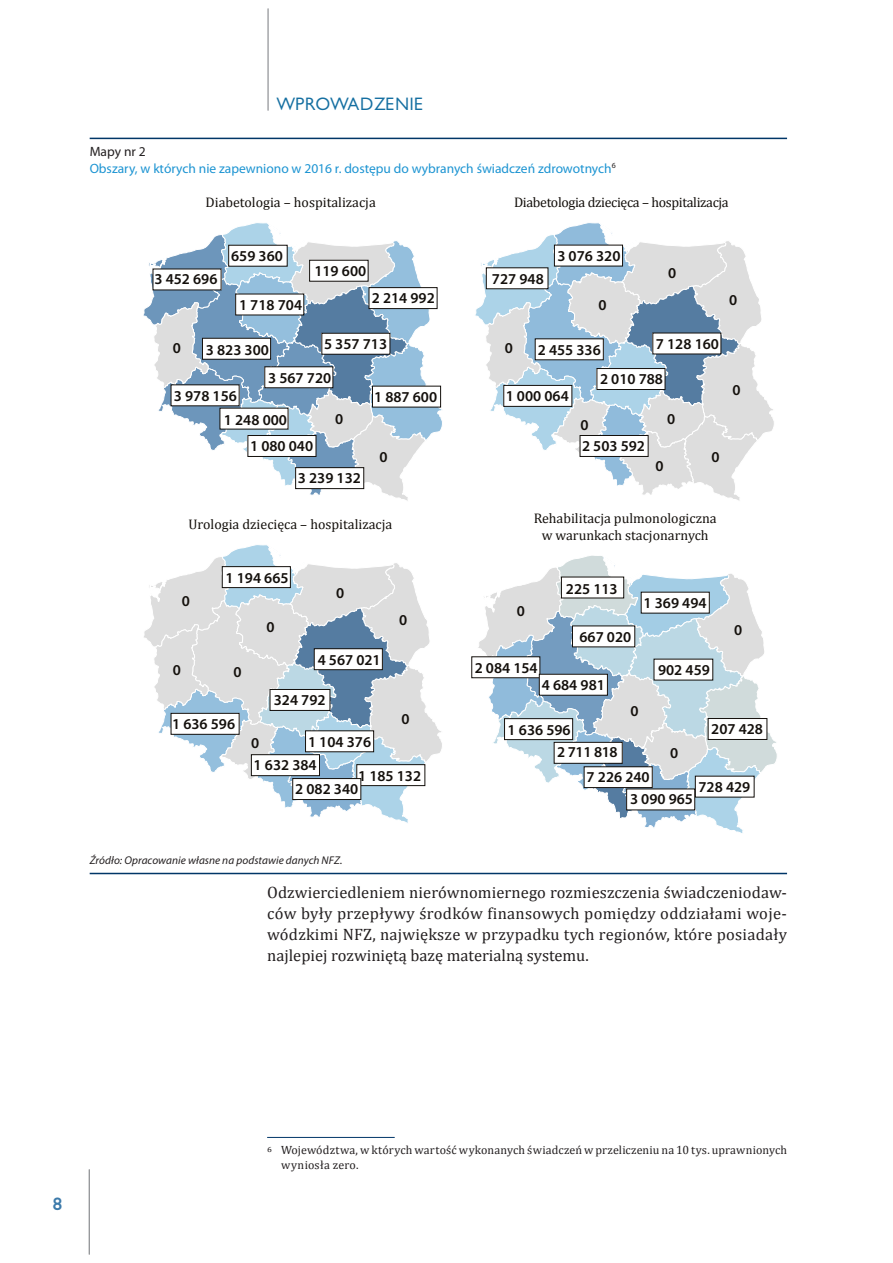
<style>
.page{position:relative;width:893px;height:1263px;background:#fff}
.page>*{position:absolute;margin:0;border:0;box-sizing:border-box;transform-origin:0 0}
.t1{font:16.5px/21px "Cambria";color:#231f20;text-align:justify}
.t2{font:16.5px "Gilead TTEFN";letter-spacing:.05em;color:#156fa1}
.t3{font:700 16.5px "Gilead TTEFN";color:#3c7aaa}
.t4{font:600 15.15px/28.5px "Myriad Pro";color:#14100c}
.t5{font:13.95px/16.8px "Cambria";color:#14100c;text-align:center}
.t6{font:13.95px "Cambria";letter-spacing:-.025em;color:#14100c}
.t7{font:13.5px/16.5px "Myriad Pro";color:#1c94d2}
.t8{font:12px/15px "Cambria";letter-spacing:.01em;color:#231f20}
.t9{font:italic 11.25px "Myriad Pro";letter-spacing:.005em;color:#231f20}
.s1{color:#231f20}
</style>
<div class="page">
<hr style="left:267px;top:9px;width:1px;height:102px;background:#a8a9ad">
<hr style="left:268px;top:9px;width:1px;height:102px;background:#a8a9ad">
<hr style="left:89px;top:1169px;width:1px;height:85px;background:#939598">
<hr style="left:90px;top:138px;width:697px;height:1px;background:#003667">
<hr style="left:90px;top:873px;width:697px;height:1px;background:#003667">
<svg style="left:143px;top:223px;width:299px;height:278px"></svg>
<div style="left:296px;top:468px;width:68px;height:21px;background:#fff"></div>
<div style="left:295px;top:467px;width:69px;height:22px;border:1px solid #14100c"></div>
<div style="left:372px;top:386px;width:69px;height:21px;background:#fff"></div>
<div style="left:322px;top:333px;width:68px;height:21px;background:#fff"></div>
<div style="left:322px;top:333px;width:68px;height:21px;border:1px solid #14100c"></div>
<div style="left:369px;top:288px;width:68px;height:21px;background:#fff"></div>
<div style="left:369px;top:287px;width:68px;height:22px;border:1px solid #14100c"></div>
<div style="left:153px;top:269px;width:68px;height:21px;background:#fff"></div>
<div style="left:236px;top:294px;width:68px;height:21px;background:#fff"></div>
<div style="left:202px;top:338px;width:69px;height:21px;background:#fff"></div>
<div style="left:202px;top:338px;width:69px;height:21px;border:1px solid #14100c"></div>
<div style="left:265px;top:367px;width:68px;height:21px;background:#fff"></div>
<div style="left:171px;top:385px;width:68px;height:21px;background:#fff"></div>
<div style="left:220px;top:408px;width:68px;height:21px;background:#fff"></div>
<div style="left:248px;top:435px;width:68px;height:21px;background:#fff"></div>
<div style="left:248px;top:435px;width:68px;height:22px;border:1px solid #14100c"></div>
<div style="left:229px;top:245px;width:58px;height:21px;background:#fff"></div>
<div style="left:310px;top:260px;width:58px;height:21px;background:#fff"></div>
<div style="left:309px;top:260px;width:59px;height:21px;border:1px solid #14100c"></div>
<svg style="left:144px;top:545px;width:298px;height:278px"></svg>
<div style="left:357px;top:765px;width:68px;height:21px;background:#fff"></div>
<div style="left:357px;top:764px;width:68px;height:22px;border:1px solid #14100c"></div>
<div style="left:293px;top:778px;width:68px;height:21px;background:#fff"></div>
<div style="left:293px;top:778px;width:68px;height:22px;border:1px solid #14100c"></div>
<div style="left:251px;top:755px;width:68px;height:21px;background:#fff"></div>
<div style="left:251px;top:754px;width:69px;height:22px;border:1px solid #14100c"></div>
<div style="left:306px;top:731px;width:68px;height:21px;background:#fff"></div>
<div style="left:314px;top:649px;width:68px;height:21px;background:#fff"></div>
<div style="left:314px;top:648px;width:68px;height:22px;border:1px solid #14100c"></div>
<div style="left:222px;top:567px;width:68px;height:21px;background:#fff"></div>
<div style="left:222px;top:566px;width:69px;height:22px;border:1px solid #14100c"></div>
<div style="left:171px;top:713px;width:68px;height:21px;background:#fff"></div>
<div style="left:171px;top:713px;width:68px;height:21px;border:1px solid #14100c"></div>
<div style="left:270px;top:689px;width:60px;height:21px;background:#fff"></div>
<div style="left:270px;top:689px;width:60px;height:22px;border:1px solid #14100c"></div>
<svg style="left:477px;top:555px;width:300px;height:278px"></svg>
<div style="left:695px;top:776px;width:59px;height:21px;background:#fff"></div>
<div style="left:708px;top:718px;width:59px;height:21px;background:#fff"></div>
<div style="left:708px;top:718px;width:59px;height:22px;border:1px solid #14100c"></div>
<div style="left:654px;top:659px;width:59px;height:21px;background:#fff"></div>
<div style="left:641px;top:592px;width:68px;height:21px;background:#fff"></div>
<div style="left:472px;top:657px;width:68px;height:21px;background:#fff"></div>
<div style="left:539px;top:674px;width:68px;height:21px;background:#fff"></div>
<div style="left:539px;top:674px;width:69px;height:21px;border:1px solid #14100c"></div>
<div style="left:504px;top:719px;width:69px;height:21px;background:#fff"></div>
<div style="left:504px;top:718px;width:69px;height:22px;border:1px solid #14100c"></div>
<div style="left:627px;top:789px;width:68px;height:21px;background:#fff"></div>
<div style="left:584px;top:767px;width:68px;height:20px;background:#fff"></div>
<div style="left:584px;top:767px;width:68px;height:21px;border:1px solid #14100c"></div>
<div style="left:554px;top:742px;width:68px;height:21px;background:#fff"></div>
<div style="left:554px;top:742px;width:68px;height:21px;border:1px solid #14100c"></div>
<div style="left:561px;top:577px;width:63px;height:21px;background:#fff"></div>
<div style="left:572px;top:626px;width:63px;height:21px;background:#fff"></div>
<svg style="left:475px;top:223px;width:299px;height:278px"></svg>
<div style="left:580px;top:435px;width:68px;height:21px;background:#fff"></div>
<div style="left:580px;top:435px;width:68px;height:22px;border:1px solid #14100c"></div>
<div style="left:504px;top:385px;width:68px;height:21px;background:#fff"></div>
<div style="left:504px;top:385px;width:68px;height:21px;border:1px solid #14100c"></div>
<div style="left:597px;top:368px;width:68px;height:21px;background:#fff"></div>
<div style="left:597px;top:368px;width:68px;height:22px;border:1px solid #14100c"></div>
<div style="left:653px;top:333px;width:68px;height:21px;background:#fff"></div>
<div style="left:535px;top:339px;width:68px;height:21px;background:#fff"></div>
<div style="left:554px;top:245px;width:68px;height:21px;background:#fff"></div>
<div style="left:486px;top:268px;width:62px;height:21px;background:#fff"></div>
<hr style="left:267px;top:1137px;width:128px;height:1px;background:#003667">
<p class="t2" style="left:276px;top:93px;width:148px">WPROWADZENIE</p>
<p class="t7" style="left:90px;top:143px;width:528px"><span class="s1">Mapy nr 2<br></span>Obszary, w których nie zapewniono w 2016 r. dostępu do wybranych świadczeń zdrowotnych<sup>6</sup></p>
<p class="t5" style="left:206px;top:194px;width:172px">Diabetologia – hospitalizacja</p>
<p class="t6" style="left:514px;top:194px;width:216px">Diabetologia dziecięca – hospitalizacja</p>
<p class="t4" style="left:231px;top:241px;width:53px">659 360</p>
<p class="t4" style="left:557px;top:241px;width:65px">3 076 320</p>
<p class="t4" style="left:154px;top:264px;width:65px">3 452 696</p>
<p class="t4" style="left:314px;top:256px;width:53px">119 600</p>
<p class="t4" style="left:492px;top:264px;width:53px">727 948</p>
<p class="t4" style="left:668px;top:258px;width:10px">0</p>
<p class="t4" style="left:239px;top:290px;width:65px">1 718 704</p>
<p class="t4" style="left:372px;top:283px;width:65px">2 214 992</p>
<p class="t4" style="left:598px;top:290px;width:10px">0</p>
<p class="t4" style="left:729px;top:285px;width:10px">0</p>
<p class="t4" style="left:173px;top:333px;width:10px">0</p>
<p class="t4" style="left:324px;top:329px;width:65px">5 357 713</p>
<p class="t4" style="left:268px;top:335px;width:65px;text-indent:-62px">3 823 300<br>3 567 720</p>
<p class="t4" style="left:174px;top:382px;width:65px">3 978 156</p>
<p class="t4" style="left:374px;top:382px;width:65px">1 887 600</p>
<p class="t4" style="left:505px;top:333px;width:10px">0</p>
<p class="t4" style="left:656px;top:329px;width:65px">7 128 160</p>
<p class="t4" style="left:600px;top:335px;width:65px;line-height:29px;text-indent:-62px">2 455 336<br>2 010 788</p>
<p class="t4" style="left:506px;top:382px;width:65px">1 000 064</p>
<p class="t4" style="left:733px;top:375px;width:10px">0</p>
<p class="t4" style="left:224px;top:405px;width:65px">1 248 000</p>
<p class="t4" style="left:335px;top:404px;width:10px">0</p>
<p class="t4" style="left:580px;top:411px;width:10px">0</p>
<p class="t4" style="left:667px;top:404px;width:10px">0</p>
<p class="t4" style="left:250px;top:432px;width:65px">1 080 040</p>
<p class="t4" style="left:298px;top:463px;width:65px">3 239 132</p>
<p class="t4" style="left:379px;top:442px;width:10px">0</p>
<p class="t4" style="left:582px;top:432px;width:65px">2 503 592</p>
<p class="t4" style="left:655px;top:451px;width:10px">0</p>
<p class="t4" style="left:711px;top:442px;width:10px">0</p>
<p class="t5" style="left:189px;top:516px;width:205px">Urologia dziecięca – hospitalizacja</p>
<p class="t5" style="left:534px;top:510px;width:184px">Rehabilitacja pulmonologiczna w warunkach stacjonarnych</p>
<p class="t4" style="left:182px;top:586px;width:10px">0</p>
<p class="t4" style="left:226px;top:563px;width:65px">1 194 665</p>
<p class="t4" style="left:267px;top:612px;width:10px">0</p>
<p class="t4" style="left:336px;top:578px;width:10px">0</p>
<p class="t4" style="left:399px;top:605px;width:10px">0</p>
<p class="t4" style="left:517px;top:596px;width:10px">0</p>
<p class="t4" style="left:566px;top:574px;width:53px">225 113</p>
<p class="t4" style="left:579px;top:623px;width:53px">667 020</p>
<p class="t4" style="left:643px;top:588px;width:65px">1 369 494</p>
<p class="t4" style="left:734px;top:616px;width:10px">0</p>
<p class="t4" style="left:173px;top:655px;width:10px">0</p>
<p class="t4" style="left:233px;top:657px;width:10px">0</p>
<p class="t4" style="left:318px;top:645px;width:65px">4 567 021</p>
<p class="t4" style="left:475px;top:653px;width:65px">2 084 154</p>
<p class="t4" style="left:658px;top:655px;width:53px">902 459</p>
<p class="t4" style="left:542px;top:670px;width:65px">4 684 981</p>
<p class="t4" style="left:172px;top:709px;width:65px">1 636 596</p>
<p class="t4" style="left:274px;top:685px;width:53px">324 792</p>
<p class="t4" style="left:402px;top:704px;width:10px">0</p>
<p class="t4" style="left:508px;top:715px;width:65px">1 636 596</p>
<p class="t4" style="left:630px;top:696px;width:10px">0</p>
<p class="t4" style="left:711px;top:715px;width:53px">207 428</p>
<p class="t4" style="left:308px;top:727px;width:65px">1 104 376</p>
<p class="t4" style="left:295px;top:774px;width:65px">2 082 340</p>
<p class="t4" style="left:251px;top:728px;width:10px">0</p>
<p class="t4" style="left:254px;top:751px;width:65px">1 632 384</p>
<p class="t4" style="left:358px;top:761px;width:65px">1 185 132</p>
<p class="t4" style="left:557px;top:737px;width:62px">2 711 818</p>
<p class="t4" style="left:670px;top:738px;width:10px">0</p>
<p class="t4" style="left:630px;top:785px;width:65px">3 090 965</p>
<p class="t4" style="left:587px;top:762px;width:65px">7 226 240</p>
<p class="t4" style="left:698px;top:772px;width:53px">728 429</p>
<p class="t9" style="left:90px;top:853px;width:254px">Źródło: Opracowanie własne na podstawie danych NFZ.</p>
<p class="t1" style="left:267px;top:882px;width:521px">Odzwierciedleniem nierównomiernego rozmieszczenia świadczeniodaw&shy;ców były przepływy środków finansowych pomiędzy oddziałami woje&shy;wódzkimi NFZ, największe w przypadku tych regionów, które posiadały najlepiej rozwiniętą bazę materialną systemu.</p>
<p class="t3" style="left:53px;top:1193px;width:11px">8</p>
<p class="t8" style="left:281px;top:1143px;width:507px;text-indent:-14px">6 Województwa, w których wartość wykonanych świadczeń w przeliczeniu na 10 tys. uprawnionych wyniosła zero.</p>
</div>
